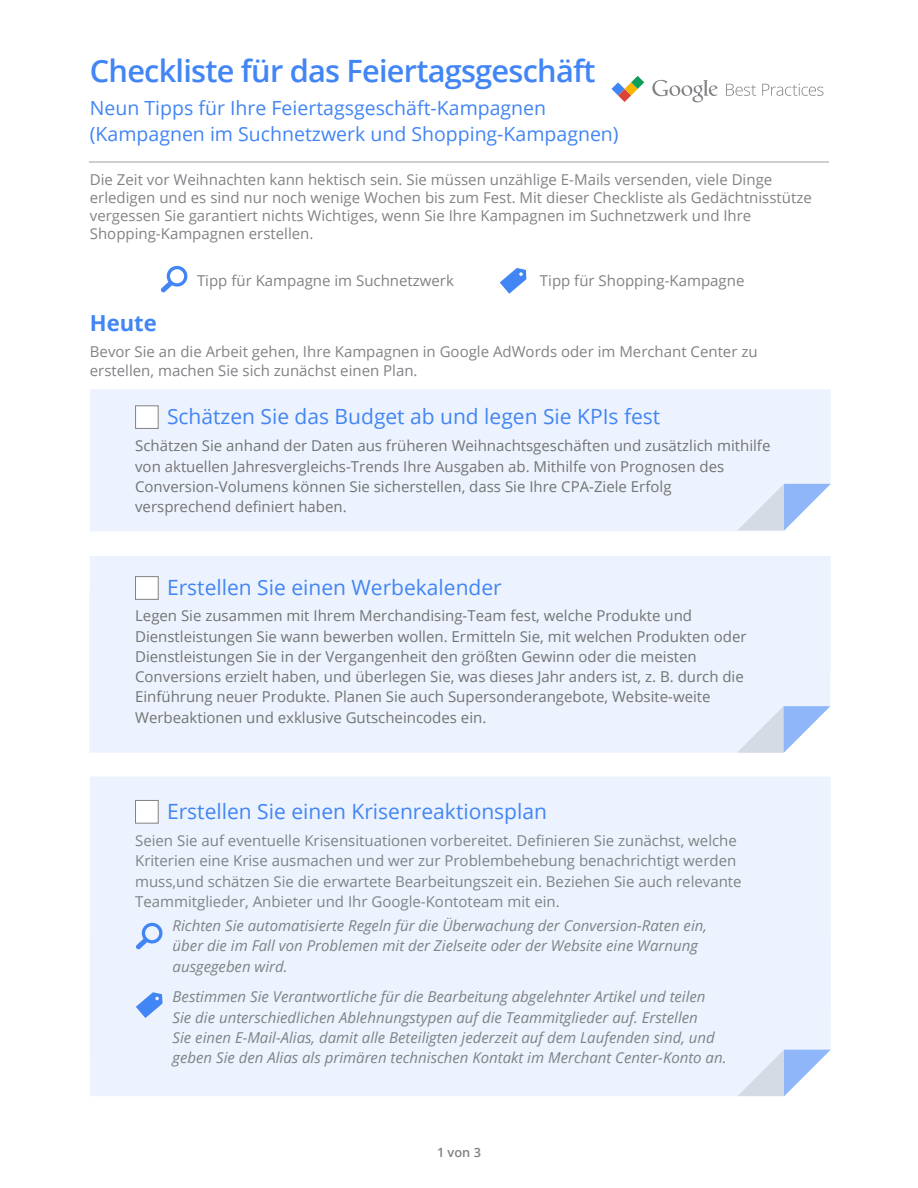
<style>
.page{position:relative;width:918px;height:1188px;background:#fff}
.page>*{position:absolute;margin:0;border:0;box-sizing:border-box;transform-origin:0 0}
.t1{font:600 30.75px "Open Sans";letter-spacing:-.025em;color:#4285f4}
.t2{font:700 22.05px "Open Sans";color:#4285f4}
.t3{font:21px "Open Sans";color:#4285f4}
.t4{font:19.5px/25.5px "Open Sans";color:#4285f4}
.t5{font:15px/18px "Open Sans";color:#808285}
.t6{font:15px/20.2px "Open Sans";color:#737373}
.t7{font:italic 15px/20.2px "Open Sans";color:#808285}
.t8{font:600 12.75px "Open Sans";color:#808080}
</style>
<div class="page">
<div style="left:90px;top:777px;width:741px;height:155px;background:#ecf3fe"></div>
<div style="left:90px;top:932px;width:741px;height:164px;background:#ecf3fe"></div>
<svg style="left:737px;top:1050px;width:94px;height:46px"></svg>
<div style="left:90px;top:556px;width:741px;height:118px;background:#ecf3fe"></div>
<div style="left:90px;top:588px;width:740px;height:165px;background:#ecf3fe"></div>
<svg style="left:737px;top:706px;width:93px;height:47px"></svg>
<hr style="left:89px;top:161px;width:740px;height:2px;background:#bfbfbf">
<svg style="left:652px;top:80px;width:66px;height:22px"></svg>
<svg style="left:726px;top:84px;width:30px;height:12px"></svg>
<svg style="left:762px;top:84px;width:61px;height:12px"></svg>
<svg style="left:611px;top:76px;width:33px;height:26px"></svg>
<div style="left:135px;top:576px;width:24px;height:24px;background:#fff;border:1px solid #808285"></div>
<div style="left:135px;top:800px;width:24px;height:24px;background:#fff;border:1px solid #808285"></div>
<svg style="left:136px;top:923px;width:26px;height:26px"></svg>
<svg style="left:136px;top:992px;width:26px;height:26px"></svg>
<svg style="left:161px;top:266px;width:26px;height:26px"></svg>
<svg style="left:500px;top:268px;width:26px;height:26px"></svg>
<div style="left:90px;top:389px;width:741px;height:142px;background:#ecf3fe"></div>
<svg style="left:737px;top:484px;width:94px;height:46px"></svg>
<div style="left:135px;top:405px;width:24px;height:24px;background:#fff;border:1px solid #808285"></div>
<h1 class="t1" style="left:90px;top:50px;width:507px">Checkliste für das Feiertagsgeschäft</h1>
<h3 class="t4" style="left:90px;top:95px;width:530px">Neun Tipps für Ihre Feiertagsgeschäft-Kampagnen (Kampagnen im Suchnetzwerk und Shopping-Kampagnen)</h3>
<p class="t5" style="left:90px;top:170px;width:723px">Die Zeit vor Weihnachten kann hektisch sein. Sie müssen unzählige E-Mails versenden, viele Dinge erledigen und es sind nur noch wenige Wochen bis zum Fest. Mit dieser Checkliste als Gedächtnisstütze vergessen Sie garantiert nichts Wichtiges, wenn Sie Ihre Kampagnen im Suchnetzwerk und Ihre Shopping-Kampagnen erstellen.</p>
<p class="t5" style="left:197px;top:271px;width:258px">Tipp für Kampagne im Suchnetzwerk</p>
<p class="t5" style="left:540px;top:271px;width:206px">Tipp für Shopping-Kampagne</p>
<h2 class="t2" style="left:90px;top:308px;width:68px">Heute</h2>
<p class="t5" style="left:90px;top:341px;width:669px;line-height:19.5px">Bevor Sie an die Arbeit gehen, Ihre Kampagnen in Google AdWords oder im Merchant Center zu erstellen, machen Sie sich zunächst einen Plan.</p>
<h3 class="t3" style="left:167px;top:402px;width:495px">Schätzen Sie das Budget ab und legen Sie KPIs fest</h3>
<p class="t6" style="left:135px;top:436px;width:637px">Schätzen Sie anhand der Daten aus früheren Weihnachtsgeschäften und zusätzlich mithilfe von aktuellen Jahresvergleichs-Trends Ihre Ausgaben ab. Mithilfe von Prognosen des Conversion-Volumens können Sie sicherstellen, dass Sie Ihre CPA-Ziele Erfolg versprechend definiert haben.</p>
<h3 class="t3" style="left:167px;top:573px;width:336px">Erstellen Sie einen Werbekalender</h3>
<p class="t6" style="left:135px;top:605px;width:613px">Legen Sie zusammen mit Ihrem Merchandising-Team fest, welche Produkte und Dienstleistungen Sie wann bewerben wollen. Ermitteln Sie, mit welchen Produkten oder Dienstleistungen Sie in der Vergangenheit den größten Gewinn oder die meisten Conversions erzielt haben, und überlegen Sie, was dieses Jahr anders ist, z. B. durch die Einführung neuer Produkte. Planen Sie auch Supersonderangebote, Website-weite Werbeaktionen und exklusive Gutscheincodes ein.</p>
<h3 class="t3" style="left:167px;top:797px;width:382px">Erstellen Sie einen Krisenreaktionsplan</h3>
<p class="t5" style="left:135px;top:830px;width:608px;line-height:20.2px">Seien Sie auf eventuelle Krisensituationen vorbereitet. Definieren Sie zunächst, welche Kriterien eine Krise ausmachen und wer zur Problembehebung benachrichtigt werden muss,und schätzen Sie die erwartete Bearbeitungszeit ein. Beziehen Sie auch relevante Teammitglieder, Anbieter und Ihr Google-Kontoteam mit ein.</p>
<p class="t7" style="left:173px;top:915px;width:536px">Richten Sie automatisierte Regeln für die Überwachung der Conversion-Raten ein, über die im Fall von Problemen mit der Zielseite oder der Website eine Warnung ausgegeben wird.</p>
<p class="t7" style="left:173px;top:986px;width:555px">Bestimmen Sie Verantwortliche für die Bearbeitung abgelehnter Artikel und teilen Sie die unterschiedlichen Ablehnungstypen auf die Teammitglieder auf. Erstellen<br>Sie einen E-Mail-Alias, damit alle Beteiligten jederzeit auf dem Laufenden sind, und geben Sie den Alias als primären technischen Kontakt im Merchant Center-Konto an.</p>
<p class="t8" style="left:437px;top:1144px;width:45px">1 von 3</p>
</div>
